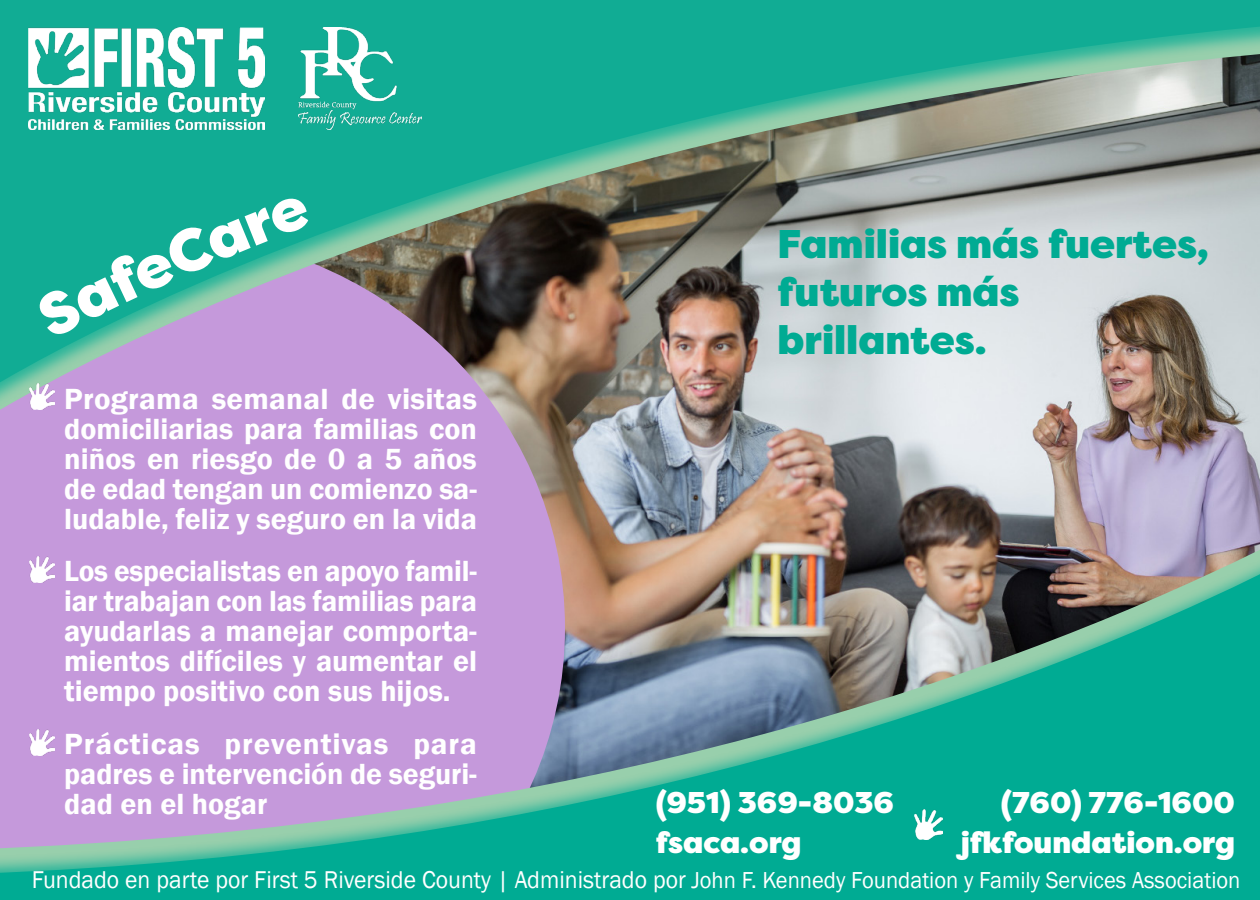
<style>
.page{position:relative;width:1260px;height:900px;background:#fff}
.page>*{position:absolute;margin:0;border:0;box-sizing:border-box;transform-origin:0 0}
.t1{font:900 40px "Filson Pro";color:#00ab93}
.t2{font:600 30px/30px "Franklin Gothic";color:#fff;text-align:justify}
.t3{font:900 30px "Filson Pro";color:#fff}
.t4{font:25px "Franklin Gothic";color:#fff;scale:.95 1}
.s1{font-size:23.75px}
</style>
<div class="page">
<svg style="left:0;top:0;width:1260px;height:343px;background:#63a294"></svg>
<div style="left:0;top:351px;width:1260px;height:549px;background:#00ab93;opacity:.75"></div>
<img style="left:0;top:368px;width:1260px;height:532px">
<img style="left:28px;top:28px;width:236px;height:102px">
<img style="left:30px;top:557px;width:24px;height:26px">
<img style="left:30px;top:730px;width:24px;height:26px">
<img style="left:30px;top:383px;width:24px;height:27px">
<img style="left:914px;top:809px;width:28px;height:30px">
<img style="left:298px;top:28px;width:124px;height:102px">
<svg style="left:33px;top:194px;width:279px;height:145px;background:#3baca2"></svg>
<p class="t1" style="left:778px;top:219px;width:433px">Familias más fuertes,</p>
<p class="t1" style="left:778px;top:267px;width:244px">futuros más</p>
<p class="t1" style="left:778px;top:315px;width:211px">brillantes.</p>
<p class="t2" style="left:64px;top:384px;width:414px;text-indent:-34px">• Programa semanal de visitas domiciliarias para familias con niños en riesgo de 0 a 5 años de edad tengan un comienzo sa&shy;ludable, feliz y seguro en la vida</p>
<p class="t2" style="left:64px;top:557px;width:414px;text-indent:-34px">• Los especialistas en apoyo famil&shy;iar trabajan con las familias para ayudarlas a manejar comporta&shy;mientos difíciles y aumentar el tiempo positivo con sus hijos.</p>
<p class="t2" style="left:64px;top:729px;width:414px;text-indent:-34px">• Prácticas preventivas para padres e intervención de seguri&shy;dad en el hogar</p>
<p class="t3" style="left:656px;top:783px;width:240px">(951) 369-8036</p>
<p class="t3" style="left:656px;top:823px;width:147px">fsaca.org</p>
<p class="t4" style="left:32px;top:865px;width:1274px">Fundado en parte por First 5 Riverside County | Administrado por <span class="s1">John F. Kennedy Foundation y Family Services Association</span></p>
<p class="t3" style="left:1001px;top:783px;width:236px">(760) 776-1600</p>
<p class="t3" style="left:960px;top:823px;width:277px">jfkfoundation.org</p>
</div>
